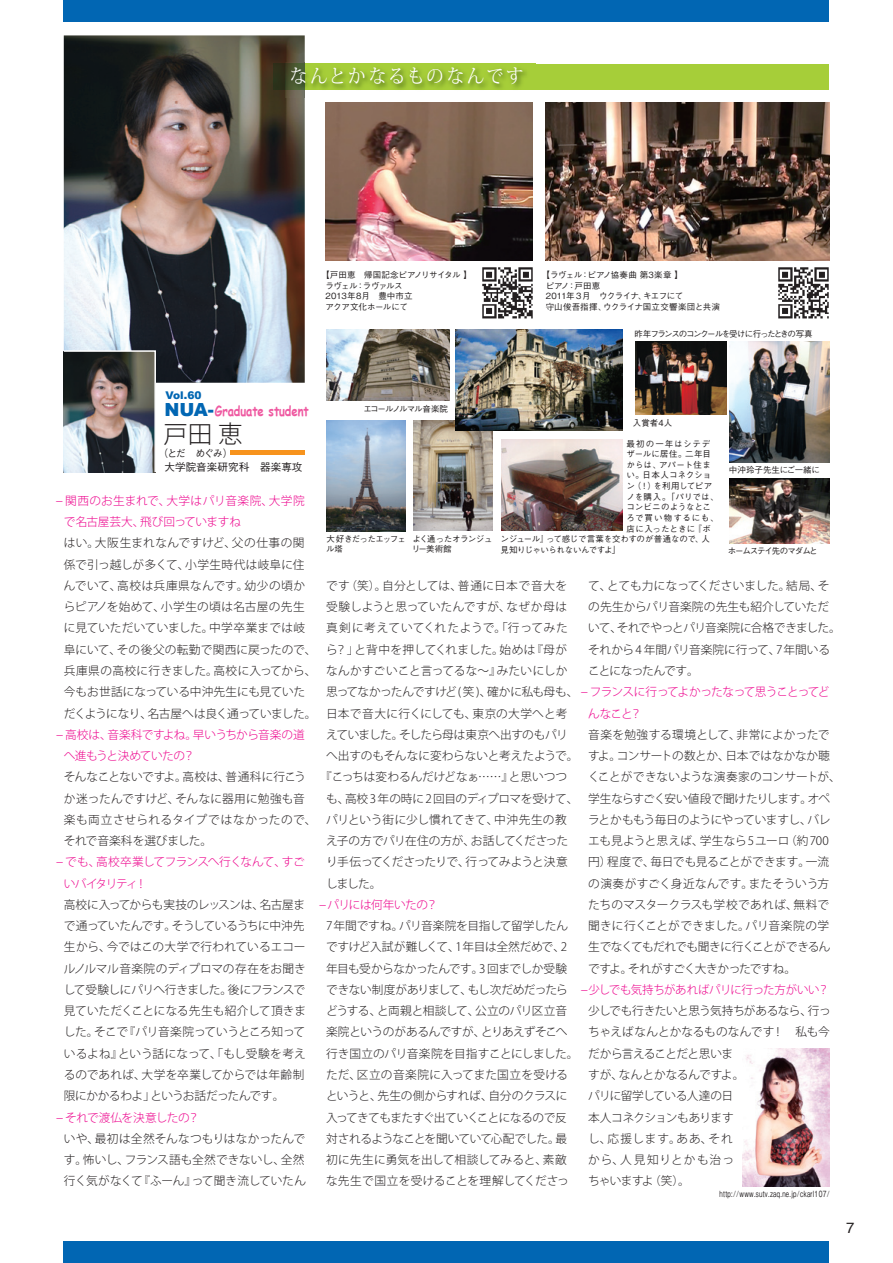
<style>
.page{position:relative;width:893px;height:1263px;background:#fff}
.page>*{position:absolute;margin:0;border:0;box-sizing:border-box;transform-origin:0 0}
.t1{font:300 24.45px "Koz Go Pro";color:#231f20}
.t2{font:19.2px "Koz Min Pro";letter-spacing:.11em;color:#fff;scale:.92 1}
.t3{font:14.85px "Helvetica";color:#231f20}
.t4{font:700 13.8px "Comic Sans MS";letter-spacing:-.005em;color:#ef59a1;scale:.81 1}
.t5{font:300 11.7px/21.3px "Koz Go Pro";letter-spacing:-.015em;color:#231f20}
.t6{font:300 11.7px/21.3px "Koz Go Pro";letter-spacing:.01em;color:#231f20}
.t7{font:300 11.7px/21.3px "Koz Go Pro";letter-spacing:-.035em;color:#ed028c;scale:2 1}
.t8{font:300 11.7px "Koz Go Pro";letter-spacing:-.055em;color:#231f20}
.t9{font:300 11.7px "Koz Go Pro";letter-spacing:-.06em;color:#231f20}
.t10{font:300 11.7px "Koz Go Pro";letter-spacing:.015em;color:#231f20}
.t11{font:300 11.7px/21.3px "Koz Go Pro";color:#ed028c;scale:2 1}
.t12{font:300 11.7px/21.3px "Koz Go Pro";letter-spacing:-.055em;color:#ed028c;scale:2 1}
.t13{font:300 11.7px "Koz Go Pro";letter-spacing:.025em;color:#231f20}
.t14{font:300 11.7px "Koz Go Pro";letter-spacing:-.045em;color:#231f20}
.t15{font:300 11.7px "Koz Go Pro";letter-spacing:.06em;color:#231f20}
.t16{font:300 11.7px "Koz Go Pro";letter-spacing:-.035em;color:#ed028c}
.t17{font:500 10.65px "Gothic BBB Pro";color:#231f20}
.t18{font:900 10.65px "Arial";color:#0166b3}
.t19{font:500 10.05px "Gothic BBB Pro";color:#231f20}
.t20{font:500 8.55px/10.6px "Gothic BBB Pro";letter-spacing:-.025em;color:#231f20}
.t21{font:500 8.55px "Gothic BBB Pro";letter-spacing:-.135em;color:#231f20}
.t22{font:500 8.55px "Gothic BBB Pro";letter-spacing:.05em;color:#231f20;scale:.7 1}
.t23{font:500 8.55px/10.6px "Gothic BBB Pro";letter-spacing:-.065em;color:#231f20}
.t24{font:500 8.55px "Gothic BBB Pro";letter-spacing:-.055em;color:#231f20}
.t25{font:500 8.55px/10.6px "Gothic BBB Pro";letter-spacing:-.085em;color:#231f20}
.t26{font:500 8.55px "Gothic BBB Pro";letter-spacing:-.11em;color:#231f20}
.t27{font:500 8.55px "Gothic BBB Pro";letter-spacing:.03em;color:#231f20}
.t28{font:500 8.55px "Gothic BBB Pro";color:#231f20}
.t29{font:500 8.55px "Gothic BBB Pro";letter-spacing:.025em;color:#231f20}
.t30{font:500 8.55px "Gothic BBB Pro";letter-spacing:.01em;color:#231f20}
.t31{font:500 8.55px "Gothic BBB Pro";letter-spacing:.015em;color:#231f20}
.t32{font:500 8.55px "Gothic BBB Pro";letter-spacing:-.005em;color:#231f20}
.t33{font:500 8.55px "Gothic BBB Pro";letter-spacing:.1em;color:#231f20}
.t34{font:500 8.55px "Gothic BBB Pro";letter-spacing:.005em;color:#231f20}
.t35{font:500 8.55px "Gothic BBB Pro";letter-spacing:.115em;color:#231f20}
.s1{font-family:"Arial";font-weight:900;font-size:18px;color:#0166b3}
.s2{color:#ed028c}
</style>
<div class="page">
<div style="left:64px;top:1241px;width:765px;height:22px;background:#0166b3"></div>
<div style="left:64px;top:0;width:765px;height:21px;background:#0166b3"></div>
<img style="left:413px;top:420px;width:80px;height:110px">
<img style="left:456px;top:330px;width:167px;height:101px">
<img style="left:326px;top:420px;width:80px;height:112px">
<img style="left:64px;top:35px;width:241px;height:348px">
<hr style="left:230px;top:451px;width:75px;height:4px;background:#f7931d">
<div style="left:535px;top:64px;width:294px;height:25px;background:#a6ce39"></div>
<img style="left:273px;top:64px;width:32px;height:25px">
<img style="left:286px;top:89px;width:249px;height:8px">
<img style="left:305px;top:63px;width:230px;height:26px">
<svg style="left:286px;top:62px;width:19px;height:2px"></svg>
<img style="left:63px;top:350px;width:94px;height:123px">
<img style="left:778px;top:267px;width:51px;height:51px">
<img style="left:482px;top:267px;width:51px;height:51px">
<img style="left:325px;top:103px;width:208px;height:158px">
<img style="left:546px;top:103px;width:283px;height:158px">
<img style="left:326px;top:330px;width:123px;height:70px">
<img style="left:501px;top:439px;width:122px;height:91px">
<img style="left:635px;top:341px;width:91px;height:74px">
<img style="left:730px;top:478px;width:99px;height:65px">
<img style="left:730px;top:341px;width:99px;height:121px">
<img style="left:742px;top:1048px;width:87px;height:139px">
<h2 class="t2" style="left:290px;top:63px;width:256px">なんとかなるものなんです</h2>
<p class="t20" style="left:325px;top:268px;width:148px;text-indent:-4px">【戸田恵　帰国記念ピアノリサイタル 】ラヴェル：ラヴァルス<br>2013年8月　豊中市立<br>アクア文化ホールにて</p>
<p class="t20" style="left:546px;top:268px;width:176px;text-indent:-4px">【ラヴェル：ピアノ協奏曲 第3楽章 】<br>ピアノ：戸田恵<br>2011年３月　ウクライナ、キエフにて<br>守山俊吾指揮、ウクライナ国立交響楽団と共演</p>
<p class="t21" style="left:634px;top:327px;width:180px">昨年フランスのコンクールを受けに行ったときの写真</p>
<p class="t18" style="left:165px;top:388px;width:38px">Vol.60</p>
<p class="t4" style="left:164px;top:401px;width:180px"><span class="s1">NUA-</span>Graduate student</p>
<h1 class="t1" style="left:163px;top:418px;width:81px">戸田 恵</h1>
<p class="t19" style="left:158px;top:445px;width:77px">（とだ　めぐみ）</p>
<p class="t11" style="left:64px;top:490px;width:122px;text-indent:-8px">-関西のお生まれで、大学はパリ音楽院、大学院で名古屋芸大、飛び回っていますね</p>
<p class="t6" style="left:64px;top:533px;width:254px">はい。大阪生まれなんですけど、父の仕事の関係で引っ越しが多くて、小学生時代は岐阜に住んでいて、高校は兵庫県なんです。幼少の頃からピアノを始めて、小学生の頃は名古屋の先生に見ていただいていました。中学卒業までは岐阜にいて、その後父の転勤で関西に戻ったので、兵庫県の高校に行きました。高校に入ってから、今もお世話になっている中沖先生にも見ていただくようになり、名古屋へは良く通っていました。</p>
<p class="t7" style="left:64px;top:724px;width:122px;text-indent:-8px">-高校は、音楽科ですよね。早いうちから音楽の道へ進もうと決めていたの？</p>
<p class="t6" style="left:64px;top:766px;width:254px">そんなことないですよ。高校は、普通科に行こうか迷ったんですけど、そんなに器用に勉強も音楽も両立させられるタイプではなかったので、それで音楽科を選びました。</p>
<p class="t12" style="left:64px;top:851px;width:122px;text-indent:-8px">-でも、高校卒業してフランスへ行くなんて、すごいバイタリティ！　</p>
<p class="t5" style="left:64px;top:894px;width:244px">高校に入ってからも実技のレッスンは、名古屋まで通っていたんです。そうしているうちに中沖先生から、今ではこの大学で行われているエコールノルマル音楽院のディプロマの存在をお聞きして受験しにパリへ行きました。後にフランスで見ていただくことになる先生も紹介して頂きました。そこで『パリ音楽院っていうところ知っているよね』という話になって、「もし受験を考えるのであれば、大学を卒業してからでは年齢制限にかかるわよ」というお話だったんです。</p>
<p class="t7" style="left:56px;top:1107px;width:73px">-それで渡仏を決意したの？</p>
<p class="t5" style="left:64px;top:1128px;width:244px">いや、最初は全然そんなつもりはなかったんです。怖いし、フランス語も全然できないし、全然行く気がなくて『ふーん』って聞き流していたん</p>
<p class="t17" style="left:164px;top:458px;width:140px">大学院音楽研究科　器楽専攻</p>
<p class="t26" style="left:363px;top:402px;width:86px">エコールノルマル音楽院</p>
<p class="t25" style="left:326px;top:532px;width:81px">大好きだったエッフェル塔</p>
<p class="t23" style="left:412px;top:532px;width:82px">よく通ったオランジュリー美術館</p>
<p class="t20" style="left:633px;top:416px;width:41px">入賞者４人</p>
<p class="t35" style="left:626px;top:436px;width:85px">最初の一年はシテデ</p>
<p class="t29" style="left:626px;top:447px;width:86px">ザールに居住。二年目</p>
<p class="t30" style="left:626px;top:458px;width:86px">からは、アパート住ま</p>
<p class="t31" style="left:626px;top:468px;width:86px">い。日本人コネクショ</p>
<p class="t20" style="left:626px;top:479px;width:87px">ン（！）を利用してピア</p>
<p class="t27" style="left:626px;top:490px;width:94px">ノを購入。「パリでは、</p>
<p class="t32" style="left:626px;top:500px;width:86px">コンビニのようなとこ</p>
<p class="t33" style="left:626px;top:511px;width:94px">ろで買い物するにも、</p>
<p class="t34" style="left:626px;top:521px;width:86px">店に入ったときに『ボ</p>
<p class="t20" style="left:500px;top:533px;width:211px">ンジュール』って感じで言葉を交わすのが普通なので、人</p>
<p class="t24" style="left:500px;top:543px;width:121px">見知りじゃいられないんですよ」</p>
<p class="t28" style="left:729px;top:463px;width:92px">中沖玲子先生にご一緒に</p>
<p class="t21" style="left:728px;top:543px;width:92px">ホームステイ先のマダムと</p>
<p class="t5" style="left:588px;top:575px;width:254px">て、とても力になってくださいました。結局、その先生からパリ音楽院の先生も紹介していただいて、それでやっとパリ音楽院に合格できました。それから4 年間パリ音楽院に行って、7年間いることになったんです。</p>
<p class="t16" style="left:588px;top:706px;width:55px">んなこと？</p>
<p class="t5" style="left:588px;top:724px;width:254px">音楽を勉強する環境として、非常によかったですよ。コンサートの数とか、日本ではなかなか聴くことができないような演奏家のコンサートが、学生ならすごく安い値段で聞けたりします。オペラとかももう毎日のようにやっていますし、バレエも見ようと思えば、学生なら5ユーロ（約700円）程度で、毎日でも見ることができます。一流の演奏がすごく身近なんです。またそういう方たちのマスタークラスも学校であれば、無料で聞きに行くことができました。パリ音楽院の学生でなくてもだれでも聞きに行くことができるんですよ。それがすごく大きかったですね。</p>
<p class="t7" style="left:580px;top:979px;width:126px">-少しでも気持ちがあればパリに行った方がいい？</p>
<p class="t5" style="left:588px;top:1000px;width:244px">少しでも行きたいと思う気持ちがあるなら、行っちゃえばなんとかなるものなんです！　私も今だから言えることだと思いま<br>すが、なんとかなるんですよ。<br>パリに留学している人達の日<br>本人コネクションもあります<br>し、応援します。ああ、それ<br>から、人見知りとかも治っ<br>ちゃいますよ（笑）。</p>
<p class="t13" style="left:326px;top:578px;width:243px">です（笑）。自分としては、普通に日本で音大を</p>
<p class="t10" style="left:326px;top:599px;width:243px">受験しようと思っていたんですが、なぜか母は</p>
<p class="t15" style="left:326px;top:620px;width:243px">真剣に考えていてくれたようで。「行ってみた</p>
<p class="t6" style="left:326px;top:639px;width:243px">ら？」と背中を押してくれました。始めは『母が</p>
<p class="t6" style="left:326px;top:660px;width:243px">なんかすごいこと言ってるな～』みたいにしか</p>
<p class="t8" style="left:326px;top:684px;width:505px">思ってなかったんですけど( 笑 )、確かに私も母も、 <span class="s2">-フランスに行ってよかったなって思うことってど</span></p>
<p class="t10" style="left:326px;top:705px;width:243px">日本で音大に行くにしても、東京の大学へと考</p>
<p class="t9" style="left:326px;top:727px;width:243px">えていました。そしたら母は東京へ出すのもパリ</p>
<p class="t5" style="left:326px;top:745px;width:254px">へ出すのもそんなに変わらないと考えたようで。</p>
<p class="t5" style="left:320px;top:766px;width:249px">『こっちは変わるんだけどなぁ……』と思いつつ</p>
<p class="t5" style="left:326px;top:788px;width:254px">も、高校 3 年の時に2回目のディプロマを受けて、</p>
<p class="t5" style="left:326px;top:809px;width:242px">パリという街に少し慣れてきて、中沖先生の教</p>
<p class="t14" style="left:326px;top:833px;width:244px">え子の方でパリ在住の方が、お話してくださった</p>
<p class="t9" style="left:326px;top:854px;width:243px">り手伝ってくださったりで、行ってみようと決意</p>
<p class="t5" style="left:326px;top:873px;width:57px">しました。</p>
<p class="t7" style="left:319px;top:894px;width:61px">-パリには何年いたの？</p>
<p class="t5" style="left:326px;top:915px;width:254px">7年間ですね。パリ音楽院を目指して留学したんですけど入試が難しくて、1年目は全然だめで、2年目も受からなかったんです。3回までしか受験できない制度がありまして、もし次だめだったらどうする、と両親と相談して、公立のパリ区立音楽院というのがあるんですが、とりあえずそこへ行き国立のパリ音楽院を目指すことにしました。ただ、区立の音楽院に入ってまた国立を受けるというと、先生の側からすれば、自分のクラスに入ってきてもまたすぐ出ていくことになるので反対されるようなことを聞いていて心配でした。最初に先生に勇気を出して相談してみると、素敵な先生で国立を受けることを理解してくださっ</p>
<p class="t22" style="left:720px;top:1187px;width:159px">http://www.sutv.zaq.ne.jp/ckarl107/</p>
<p class="t3" style="left:846px;top:1217px;width:10px">7</p>
</div>
